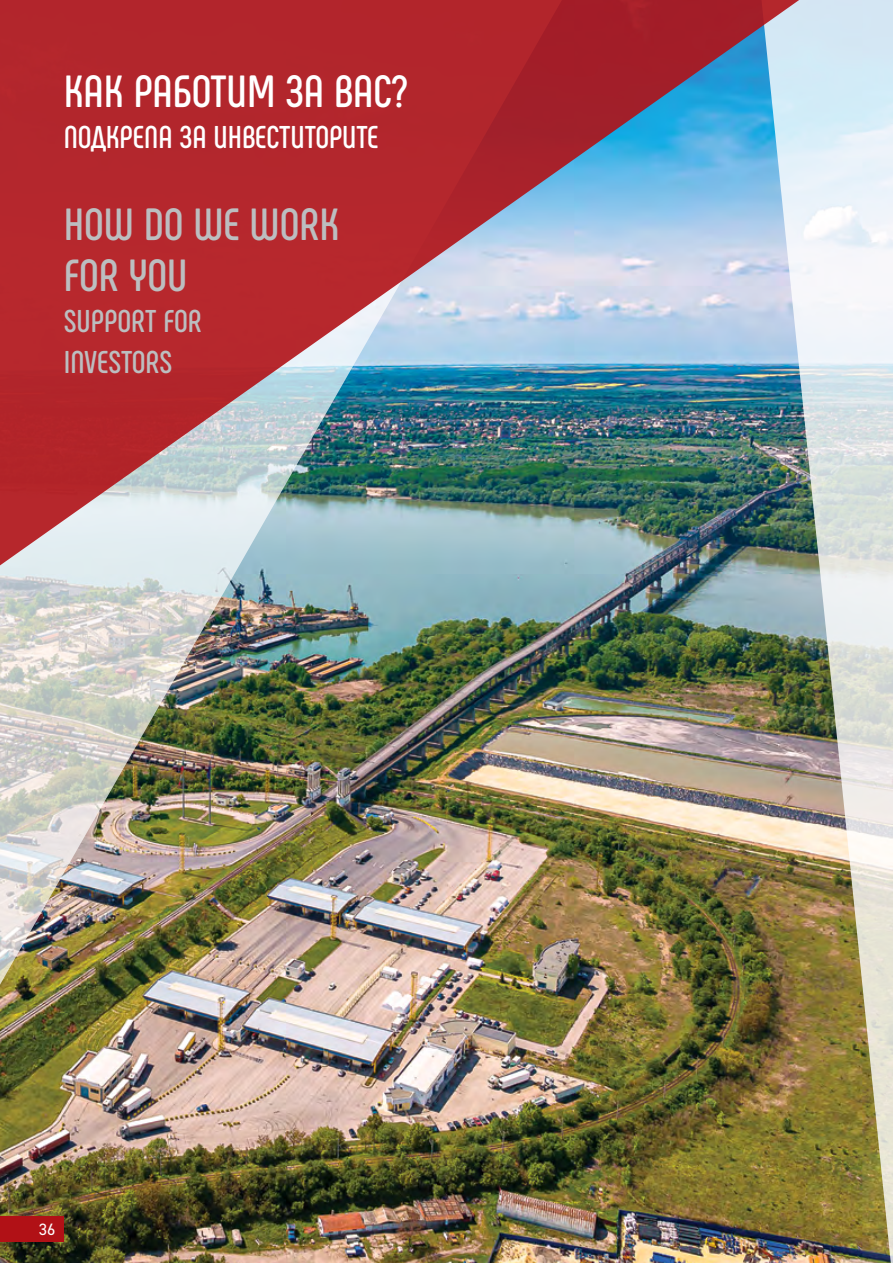
<style>
.page{position:relative;width:893px;height:1263px;background:#fff}
.page>*{position:absolute;margin:0;border:0;box-sizing:border-box;transform-origin:0 0}
.t1{font:700 45px/51px "Phenomena";color:#bcbec0}
.t2{font:700 45px "Phenomena";color:#fff}
.t3{font:700 31.5px "Phenomena";color:#fff}
.t4{font:700 31.5px/41px "Phenomena";color:#bcbec0}
.t5{font:16.5px "DIN2014";color:#fff}
</style>
<div class="page">
<img style="left:0;top:580px;width:759px;height:683px">
<img style="left:759px;top:0;width:134px;height:1263px">
<img style="left:0;top:580px;width:574px;height:442px">
<img style="left:0;top:0;width:829px;height:580px">
<div style="left:0;top:1216px;width:64px;height:26px;background:#b11116"></div>
<h1 class="t2" style="left:64px;top:64px;width:345px">КАК РАБОТИМ ЗА ВАС?</h1>
<p class="t3" style="left:64px;top:118px;width:316px">ПОДКРЕПА ЗА ИНВЕСТИТОРИТЕ</p>
<h1 class="t1" style="left:64px;top:198px;width:277px">HOW DO WE WORK<br>FOR YOU</h1>
<p class="t4" style="left:64px;top:300px;width:140px">SUPPORT FOR<br>INVESTORS</p>
<p class="t5" style="left:39px;top:1219px;width:18px">36</p>
</div>
